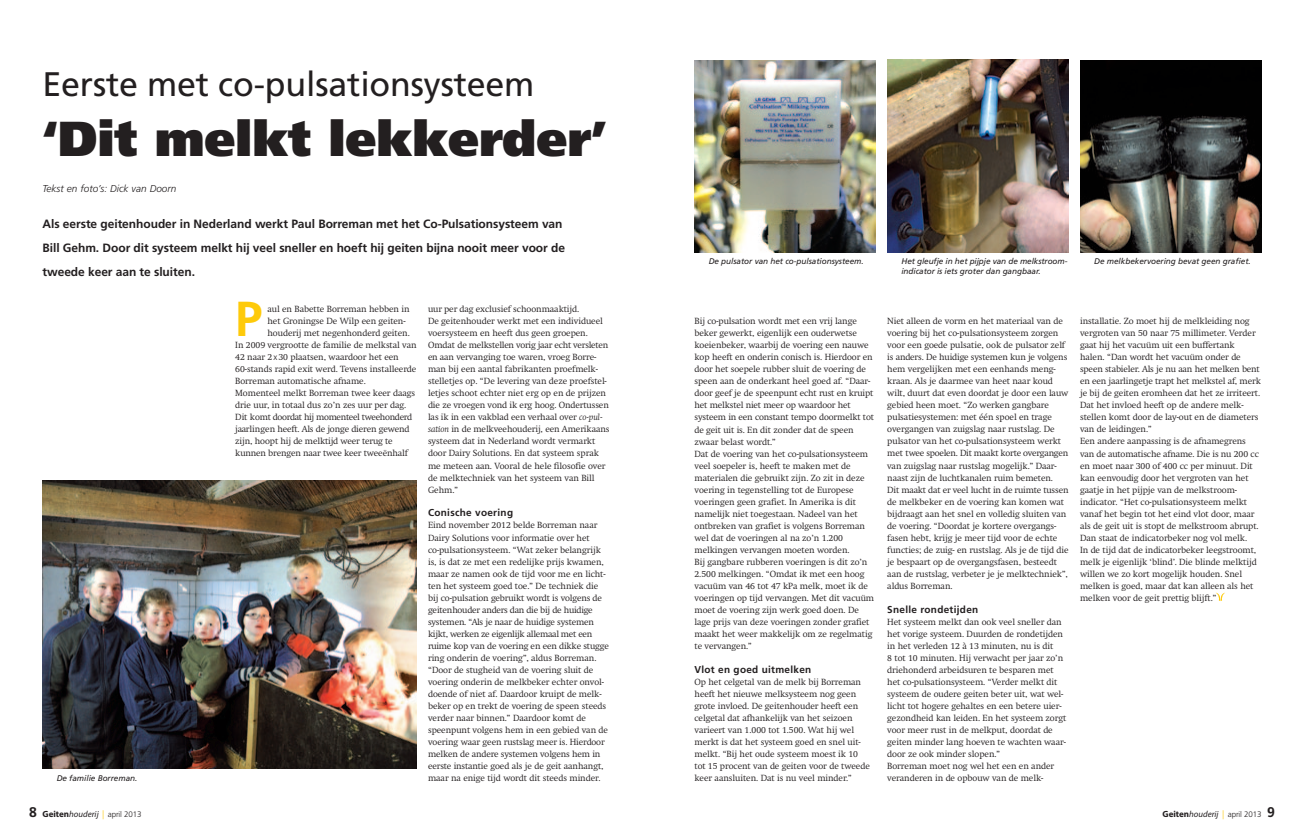
<style>
.page{position:relative;width:1304px;height:837px;background:#fff}
.page>*{position:absolute;margin:0;border:0;box-sizing:border-box;transform-origin:0 0}
.t1{font:700 49.1px "Frutiger LT Std";color:#feca0a}
.t2{font:900 49px "Frutiger LT Std";letter-spacing:-.005em;color:#231f20}
.t3{font:34px "Frutiger LT Std";letter-spacing:-.005em;color:#231f20}
.t4{font:700 12px/24px "Frutiger LT Std";letter-spacing:-.005em;color:#231f20}
.t5{font:700 10px "Frutiger LT Std";letter-spacing:.03em;color:#231f20}
.t6{font:italic 300 10px "Frutiger LT Std";color:#231f20}
.t7{font:300 8.8px/12px "Swift";letter-spacing:-.005em;color:#231f20}
.t8{font:300 8.8px "Swift";letter-spacing:-.035em;color:#231f20}
.t9{font:italic 8.2px/10px "Frutiger LT Std";letter-spacing:-.005em;color:#231f20}
.t10{font:300 8px "Frutiger LT Std";letter-spacing:-.015em;color:#231f20}
.s1{font-family:"Frutiger LT Std"}
.s2{font-style:italic}
.s3{font-weight:700;font-size:14px}
.s4{font-family:"Myriad Pro";font-weight:700;font-size:9px}
.s5{font-family:"Myriad Pro";font-weight:400;font-style:italic;font-size:8.8px}
.s6{font-family:"Myriad Pro";font-weight:400;font-style:italic;font-size:9px;color:#feca0a}
</style>
<div class="page">
<img style="left:43px;top:480px;width:374px;height:288px">
<img style="left:1080px;top:60px;width:181px;height:192px">
<img style="left:887px;top:60px;width:182px;height:192px">
<img style="left:694px;top:60px;width:182px;height:192px">
<svg style="left:1216px;top:592px;width:9px;height:9px"></svg>
<h3 class="t3" style="left:43px;top:64px;width:493px">Eerste met co-pulsationsysteem</h3>
<h2 class="t2" style="left:43px;top:109px;width:566px">‘Dit melkt lekkerder’</h2>
<p class="t6" style="left:43px;top:183px;width:135px">Tekst en foto’s: Dick van Doorn</p>
<h3 class="t4" style="left:43px;top:212px;width:524px">Als eerste geitenhouder in Nederland werkt Paul Borreman met het Co-Pulsationsysteem van<br>Bill Gehm. Door dit systeem melkt hij veel sneller en hoeft hij geiten bijna nooit meer voor de tweede keer aan te sluiten.</h3>
<p class="t9" style="left:57px;top:772px;width:82px">De familie Borreman.</p>
<h1 class="t1" style="left:235px;top:290px;width:29px">P</h1>
<p class="t7" style="left:267px;top:303px;width:144px">aul en Babette Borreman hebben in</p>
<p class="t7" style="left:267px;top:315px;width:140px">het Groningse De Wilp een geiten-</p>
<p class="t7" style="left:267px;top:327px;width:144px">houderij met negenhonderd geiten.</p>
<p class="t7" style="left:235px;top:339px;width:183px">In 2009 vergrootte de familie de melkstal van</p>
<p class="t7" style="left:235px;top:351px;width:165px">42 naar 2<span class="s1">x</span>30 plaatsen, waardoor het een</p>
<p class="t7" style="left:235px;top:363px;width:183px">60-stands rapid exit werd. Tevens installeerde</p>
<p class="t7" style="left:235px;top:375px;width:132px">Borreman automatische afname.</p>
<p class="t7" style="left:235px;top:387px;width:181px">Momenteel melkt Borreman twee keer daags</p>
<p class="t7" style="left:235px;top:399px;width:173px">drie uur, in totaal dus zo’n zes uur per dag.</p>
<p class="t8" style="left:235px;top:412px;width:178px">Dit komt doordat hij momenteel tweehonderd</p>
<p class="t7" style="left:235px;top:423px;width:176px">jaarlingen heeft. Als de jonge dieren gewend</p>
<p class="t7" style="left:235px;top:435px;width:159px">zijn, hoopt hij de melktijd weer terug te</p>
<p class="t7" style="left:235px;top:447px;width:174px">kunnen brengen naar twee keer tweeënhalf</p>
<p class="t7" style="left:428px;top:303px;width:183px">uur per dag exclusief schoonmaaktijd.<br>De geitenhouder werkt met een individueel voersysteem en heeft dus geen groepen.<br>Omdat de melkstellen vorig jaar echt versleten en aan vervanging toe waren, vroeg Borre&shy;man bij een aantal fabrikanten proefmelk&shy;stelletjes op. “De levering van deze proefstel&shy;letjes schoot echter niet erg op en de prijzen die ze vroegen vond ik erg hoog. Ondertussen las ik in een vakblad een verhaal over <span class="s2">co-pul&shy;sation</span> in de melkveehouderij, een Amerikaans systeem dat in Nederland wordt vermarkt door Dairy Solutions. En dat systeem sprak me meteen aan. Vooral de hele filosofie over de melktechniek van het systeem van Bill Gehm.”</p>
<p class="t5" style="left:428px;top:507px;width:87px">Conische voering</p>
<p class="t7" style="left:428px;top:519px;width:182px">Eind november 2012 belde Borreman naar Dairy Solutions voor informatie over het co-pulsationsysteem. “Wat zeker belangrijk is, is dat ze met een redelijke prijs kwamen, maar ze namen ook de tijd voor me en licht&shy;ten het systeem goed toe.” De techniek die bij co-pulsation gebruikt wordt is volgens de geitenhouder anders dan die bij de huidige systemen. “Als je naar de huidige systemen kijkt, werken ze eigenlijk allemaal met een ruime kop van de voering en een dikke stugge ring onderin de voering”, aldus Borreman. “Door de stugheid van de voering sluit de voering onderin de melkbeker echter onvol&shy;doende of niet af. Daardoor kruipt de melk&shy;beker op en trekt de voering de speen steeds verder naar binnen.” Daardoor komt de speenpunt volgens hem in een gebied van de voering waar geen rustslag meer is. Hierdoor melken de andere systemen volgens hem in eerste instantie goed als je de geit aanhangt, maar na enige tijd wordt dit steeds minder.</p>
<p class="t9" style="left:709px;top:256px;width:157px">De pulsator van het co-pulsationsysteem.</p>
<p class="t9" style="left:901px;top:256px;width:167px">Het gleufje in het pijpje van de melkstroom&shy;indicator is iets groter dan gangbaar.</p>
<p class="t9" style="left:1094px;top:256px;width:158px">De melkbekervoering bevat geen grafiet.</p>
<p class="t7" style="left:694px;top:315px;width:181px">Bij co-pulsation wordt met een vrij lange beker gewerkt, eigenlijk een ouderwetse koeienbeker, waarbij de voering een nauwe kop heeft en onderin conisch is. Hierdoor en door het soepele rubber sluit de voering de speen aan de onderkant heel goed af. “Daar&shy;door geef je de speenpunt echt rust en kruipt het melkstel niet meer op waardoor het systeem in een constant tempo doormelkt tot de geit uit is. En dit zonder dat de speen zwaar belast wordt.”<br>Dat de voering van het co-pulsationsysteem veel soepeler is, heeft te maken met de materialen die gebruikt zijn. Zo zit in deze voering in tegenstelling tot de Europese voeringen geen grafiet. In Amerika is dit namelijk niet toegestaan. Nadeel van het ontbreken van grafiet is volgens Borreman wel dat de voeringen al na zo’n 1.200 melkingen vervangen moeten worden.<br>Bij gangbare rubberen voeringen is dit zo’n 2.500 melkingen. “Omdat ik met een hoog vacuüm van 46 tot 47 kPa melk, moet ik de voeringen op tijd vervangen. Met dit vacuüm moet de voering zijn werk goed doen. De lage prijs van deze voeringen zonder grafiet maakt het weer makkelijk om ze regelmatig te vervangen.”</p>
<p class="t5" style="left:694px;top:663px;width:118px">Vlot en goed uitmelken</p>
<p class="t7" style="left:694px;top:675px;width:177px">Op het celgetal van de melk bij Borreman heeft het nieuwe melksysteem nog geen grote invloed. De geitenhouder heeft een celgetal dat afhankelijk van het seizoen varieert van 1.000 tot 1.500. Wat hij wel merkt is dat het systeem goed en snel uit&shy;melkt. “Bij het oude systeem moest ik 10 tot 15 procent van de geiten voor de tweede keer aansluiten. Dat is nu veel minder.”</p>
<p class="t7" style="left:887px;top:315px;width:183px">Niet alleen de vorm en het materiaal van de voering bij het co-pulsationsysteem zorgen voor een goede pulsatie, ook de pulsator zelf is anders. De huidige systemen kun je volgens hem vergelijken met een eenhands meng&shy;kraan. Als je daarmee van heet naar koud wilt, duurt dat even doordat je door een lauw gebied heen moet. “Zo werken gangbare pulsatiesystemen: met één spoel en trage overgangen van zuigslag naar rustslag. De pulsator van het co-pulsationsysteem werkt met twee spoelen. Dit maakt korte overgangen van zuigslag naar rustslag mogelijk.” Daar&shy;naast zijn de luchtkanalen ruim bemeten.<br>Dit maakt dat er veel lucht in de ruimte tussen de melkbeker en de voering kan komen wat bijdraagt aan het snel en volledig sluiten van de voering. “Doordat je kortere overgangs&shy;fasen hebt, krijg je meer tijd voor de echte functies; de zuig- en rustslag. Als je de tijd die je bespaart op de overgangsfasen, besteedt aan de rustslag, verbeter je je melktechniek”, aldus Borreman.</p>
<p class="t5" style="left:887px;top:603px;width:93px">Snelle rondetijden</p>
<p class="t7" style="left:887px;top:615px;width:181px">Het systeem melkt dan ook veel sneller dan het vorige systeem. Duurden de rondetijden in het verleden 12 à 13 minuten, nu is dit<br>8 tot 10 minuten. Hij verwacht per jaar zo’n driehonderd arbeidsuren te besparen met het co-pulsationsysteem. “Verder melkt dit systeem de oudere geiten beter uit, wat wel&shy;licht tot hogere gehaltes en een betere uier&shy;gezondheid kan leiden. En het systeem zorgt voor meer rust in de melkput, doordat de geiten minder lang hoeven te wachten waar&shy;door ze ook minder slopen.”<br>Borreman moet nog wel het een en ander veranderen in de opbouw van de melk-</p>
<p class="t7" style="left:1080px;top:315px;width:183px">installatie. Zo moet hij de melkleiding nog vergroten van 50 naar 75 millimeter. Verder gaat hij het vacuüm uit een buffertank halen. “Dan wordt het vacuüm onder de speen stabieler. Als je nu aan het melken bent en een jaarlingetje trapt het melkstel af, merk je bij de geiten eromheen dat het ze irriteert.<br>Dat het invloed heeft op de andere melk&shy;stellen komt door de lay-out en de diameters van de leidingen.”<br>Een andere aanpassing is de afnamegrens van de automatische afname. Die is nu 200 cc en moet naar 300 of 400 cc per minuut. Dit kan eenvoudig door het vergroten van het gaatje in het pijpje van de melkstroom&shy;indicator. “Het co-pulsationsysteem melkt vanaf het begin tot het eind vlot door, maar als de geit uit is stopt de melkstroom abrupt.<br>Dan staat de indicatorbeker nog vol melk.<br>In de tijd dat de indicatorbeker leegstroomt, melk je eigenlijk ‘blind’. Die blinde melktijd willen we zo kort mogelijk houden. Snel melken is goed, maar dat kan alleen als het melken voor de geit prettig blijft.”</p>
<p class="t10" style="left:29px;top:809px;width:114px"><span class="s3">8</span> <span class="s4">Geiten</span><span class="s5">houderij</span> <span class="s6">|</span> april 2013</p>
<p class="t10" style="left:1162px;top:809px;width:114px"><span class="s4">Geiten</span><span class="s5">houderij</span> <span class="s6">|</span> april 2013 <span class="s3">9</span></p>
</div>
